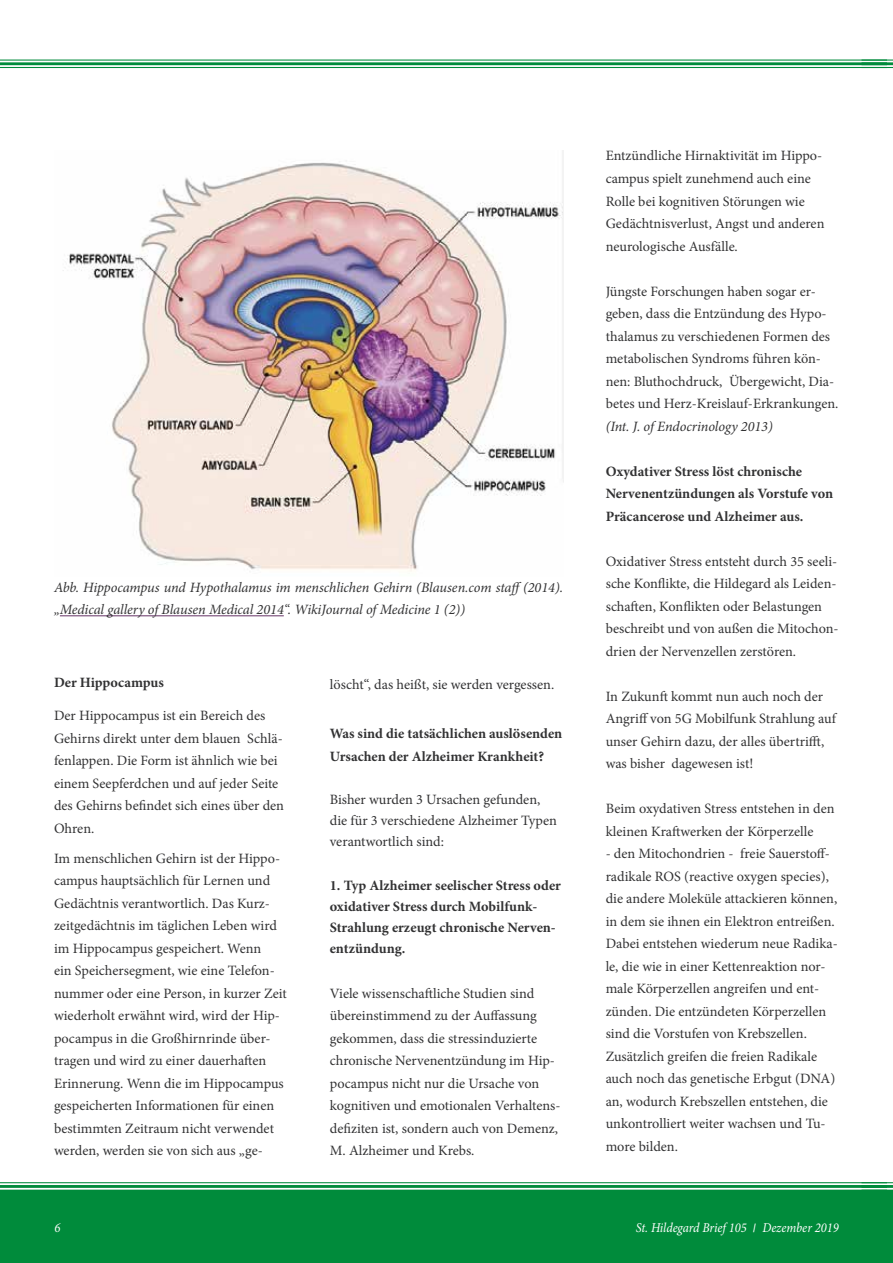
<style>
.page{position:relative;width:893px;height:1263px;background:#fff}
.page>*{position:absolute;margin:0;border:0;box-sizing:border-box;transform-origin:0 0}
.t1{font:14.25px/22.5px "Minion Pro";color:#323233}
.t2{font:700 14.25px/22.5px "Minion Pro";letter-spacing:-.01em;color:#323233}
.t3{font:italic 14.25px/22.5px "Minion Pro";letter-spacing:-.005em;color:#323233}
.t4{font:italic 13.5px "Minion Pro";letter-spacing:-.005em;color:#fff;scale:.93 1}
.s1{font-family:"Arial"}
</style>
<div class="page">
<hr style="left:0;top:60px;width:887px;height:1px;background:#008b3b">
<hr style="left:0;top:62px;width:887px;height:3px;background:#008b3b">
<hr style="left:0;top:67px;width:887px;height:1px;background:#008b3b">
<hr style="left:0;top:1182px;width:887px;height:1px;background:#008b3b">
<hr style="left:0;top:1185px;width:887px;height:3px;background:#008b3b">
<hr style="left:0;top:1189px;width:887px;height:2px;background:#008b3b">
<div style="left:0;top:1191px;width:887px;height:72px;background:#008b3b"></div>
<hr style="left:861px;top:60px;width:32px;height:1px;background:#008b3b">
<hr style="left:861px;top:62px;width:32px;height:3px;background:#008b3b">
<hr style="left:861px;top:67px;width:32px;height:1px;background:#008b3b">
<hr style="left:861px;top:1182px;width:32px;height:1px;background:#008b3b">
<hr style="left:861px;top:1185px;width:32px;height:3px;background:#008b3b">
<hr style="left:861px;top:1189px;width:32px;height:2px;background:#008b3b">
<div style="left:861px;top:1191px;width:32px;height:72px;background:#008b3b"></div>
<img style="left:63px;top:151px;width:500px;height:421px">
<hr style="left:60px;top:615px;width:224px;height:1px;background:#636">
<p class="t3" style="left:54px;top:576px;width:511px">Abb. Hippocampus und Hypothalamus im menschlichen Gehirn (Blausen.com staff(2014). „Medical gallery of Blausen Medical 2014“. WikiJournal of Medicine 1 (2))</p>
<p class="t2" style="left:54px;top:671px;width:111px">Der Hippocampus</p>
<p class="t1" style="left:54px;top:705px;width:232px">Der Hippocampus ist ein Bereich des Gehirns direkt unter dem blauen Schlä&shy;fenlappen. Die Form ist ähnlich wie bei einem Seepferdchen und auf jeder Seite des Gehirns befindet sich eines über den Ohren.</p>
<p class="t1" style="left:54px;top:847px;width:234px">Im menschlichen Gehirn ist der Hippo&shy;campus hauptsächlich für Lernen und Gedächtnis verantwortlich. Das Kurz&shy;zeitgedächtnis im täglichen Leben wird im Hippocampus gespeichert. Wenn<br>ein Speichersegment, wie eine Telefon&shy;nummer oder eine Person, in kurzer Zeit wiederholt erwähnt wird, wird der Hip&shy;pocampus in die Großhirnrinde über&shy;tragen und wird zu einer dauerhaften Erinnerung. Wenn die im Hippocampus gespeicherten Informationen für einen bestimmten Zeitraum nicht verwendet werden, werden sie von sich aus „ge-</p>
<p class="t1" style="left:330px;top:673px;width:226px">löscht“, das heißt, sie werden vergessen.</p>
<p class="t2" style="left:330px;top:722px;width:234px">Was sind die tatsächlichen auslösenden<br>Ursachen der Alzheimer Krankheit?</p>
<p class="t1" style="left:330px;top:789px;width:229px;line-height:21px">Bisher wurden 3 Ursachen gefunden, die für 3 verschiedene Alzheimer Typen verantwortlich sind:</p>
<p class="t2" style="left:330px;top:874px;width:233px;line-height:21px">1. Typ Alzheimer seelischer Stress oder oxidativer Stress durch Mobilfunk-<br>Strahlung erzeugt chronische Nerven&shy;entzündung.</p>
<p class="t1" style="left:330px;top:982px;width:232px">Viele wissenschaftliche Studien sind übereinstimmend zu der Auffassung gekommen, dass die stressinduzierte chronische Nervenentzündung im Hip&shy;pocampus nicht nur die Ursache von kognitiven und emotionalen Verhaltens&shy;defiziten ist, sondern auch von Demenz, M. Alzheimer und Krebs.</p>
<p class="t1" style="left:606px;top:145px;width:220px">Entzündliche Hirnaktivität im Hippo&shy;campus spielt zunehmend auch eine Rolle bei kognitiven Störungen wie Gedächtnisverlust, Angst und anderen neurologische Ausfälle.</p>
<p class="t1" style="left:606px;top:280px;width:234px">Jüngste Forschungen haben sogar er&shy;geben, dass die Entzündung des Hypo&shy;thalamus zu verschiedenen Formen des metabolischen Syndroms führen kön&shy;nen: Bluthochdruck, Übergewicht, Dia&shy;betes und Herz-Kreislauf-Erkrankungen.</p>
<p class="t3" style="left:606px;top:415px;width:169px">(Int. J. of Endocrinology 2013)</p>
<p class="t2" style="left:606px;top:460px;width:229px">Oxydativer Stress löst chronische<br>Nervenentzündungen als Vorstufe von<br>Präcancerose und Alzheimer aus.</p>
<p class="t1" style="left:606px;top:550px;width:234px">Oxidativer Stress entsteht durch 35 seeli&shy;sche Konflikte, die Hildegard als Leiden&shy;schaften, Konflikten oder Belastungen beschreibt und von außen die Mitochon&shy;drien der Nervenzellen zerstören.</p>
<p class="t1" style="left:606px;top:685px;width:232px">In Zukunft kommt nun auch noch der Angriff von 5G Mobilfunk Strahlung auf unser Gehirn dazu, der alles übertrifft, was bisher dagewesen ist!</p>
<p class="t1" style="left:606px;top:797px;width:230px">Beim oxydativen Stress entstehen in den kleinen Kraftwerken der Körperzelle</p>
<p class="t1" style="left:606px;top:842px;width:234px">- den Mitochondrien - freie Sauerstoff&shy;radikale ROS (reactive oxygen species), die andere Moleküle attackieren können, in dem sie ihnen ein Elektron entreißen.<br>Dabei entstehen wiederum neue Radika&shy;le, die wie in einer Kettenreaktion nor&shy;male Körperzellen angreifen und ent&shy;zünden. Die entzündeten Körperzellen sind die Vorstufen von Krebszellen.<br>Zusätzlich greifen die freien Radikale auch noch das genetische Erbgut (DNA) an, wodurch Krebszellen entstehen, die unkontrolliert weiter wachsen und Tu&shy;more bilden.</p>
<p class="t4" style="left:54px;top:1219px;width:8px">6</p>
<p class="t4" style="left:636px;top:1218px;width:220px">St. Hildegard Brief 105 <span class="s1">׀</span> Dezember 2019</p>
</div>
